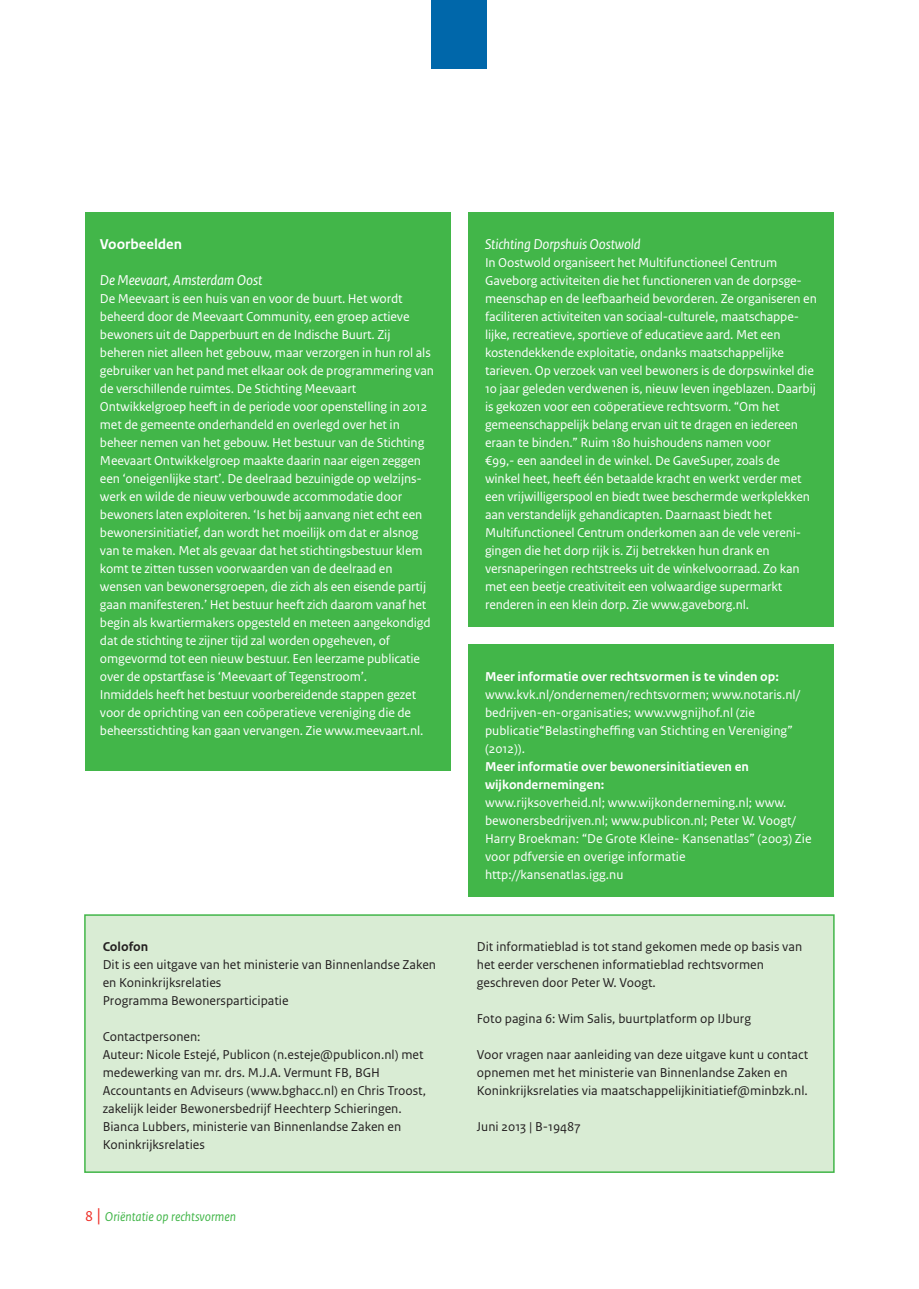
<style>
.page{position:relative;width:919px;height:1289px;background:#fff}
.page>*{position:absolute;margin:0;border:0;box-sizing:border-box;transform-origin:0 0}
._20_RO_Kader_Subkop{font:italic 15px "Rijksoverheid Sans Text";letter-spacing:-.01em;color:#fff}
._20_RO_Kader_Subkop-2{font:700 15px "Rijksoverheid Sans Text";color:#fff}
._21_RO_Kader_groen_B{font:13.5px/18px "Rijksoverheid Sans Text";letter-spacing:-.01em;color:#fff}
._21_RO_Kader_groen_B-2{font:13.5px/18px "Rijksoverheid Sans Text";color:#231f20}
._21_RO_Kader_groen_B-3{font:700 13.5px/18px "Rijksoverheid Sans Text";color:#fff}
.t1{font:italic 13.5px "Rijksoverheid Sans Text";color:#42b649}
._21_RO_Kader_groen_B-4{font:700 13.5px "Rijksoverheid Sans Text";color:#231f20}
.s1{font-style:normal;font-size:15px;color:#ee2a23}
.s2{font-size:19.5px;color:#ee2a23}
.s3{font-weight:700}
</style>
<div class="page">
<div style="left:85px;top:213px;width:366px;height:558px;background:#42b649"></div>
<div style="left:468px;top:213px;width:365px;height:414px;background:#42b649"></div>
<div style="left:468px;top:645px;width:365px;height:252px;background:#42b649"></div>
<div style="left:85px;top:915px;width:748px;height:257px;background:#d9ecd4"></div>
<div style="left:84px;top:914px;width:750px;height:258px;border:2px solid #42b649"></div>
<div style="left:432px;top:0;width:55px;height:68px;background:#0067aa"></div>
<p class="_20_RO_Kader_Subkop-2" style="left:100px;top:235px;width:84px">Voorbeelden</p>
<p class="_20_RO_Kader_Subkop" style="left:100px;top:271px;width:164px">De Meevaart, Amsterdam Oost</p>
<p class="_21_RO_Kader_groen_B" style="left:100px;top:289px;width:335px">De Meevaart is een huis van en voor de buurt. Het wordt beheerd door de Meevaart Community, een groep actieve bewoners uit de Dapperbuurt en de Indische Buurt. Zij beheren niet alleen het gebouw, maar verzorgen in hun rol als gebruiker van het pand met elkaar ook de programmering van de verschillende ruimtes. De Stichting Meevaart Ontwikkelgroep heeft in de periode voor openstelling in 2012 met de gemeente onderhandeld en overlegd over het in beheer nemen van het gebouw. Het bestuur van de Stichting Meevaart Ontwikkelgroep maakte daarin naar eigen zeggen een ‘oneigenlijke start’. De deelraad bezuinigde op welzijns&shy;werk en wilde de nieuw verbouwde accommodatie door bewoners laten exploiteren. ‘Is het bij aanvang niet echt een bewonersinitiatief, dan wordt het moeilijk om dat er alsnog van te maken. Met als gevaar dat het stichtingsbestuur klem komt te zitten tussen voorwaarden van de deelraad en wensen van bewonersgroepen, die zich als een eisende partij gaan manifesteren.’ Het bestuur heeft zich daarom vanaf het begin als kwartiermakers opgesteld en meteen aangekondigd dat de stichting te zijner tijd zal worden opgeheven, of omgevormd tot een nieuw bestuur. Een leerzame publicatie over de opstartfase is ‘Meevaart of Tegenstroom’.</p>
<p class="_21_RO_Kader_groen_B" style="left:100px;top:685px;width:325px">Inmiddels heeft het bestuur voorbereidende stappen gezet voor de oprichting van een coöperatieve vereniging die de beheersstichting kan gaan vervangen. Zie www.meevaart.nl.</p>
<p class="_21_RO_Kader_groen_B-4" style="left:103px;top:939px;width:47px">Colofon</p>
<p class="_21_RO_Kader_groen_B-2" style="left:103px;top:955px;width:335px">Dit is een uitgave van het ministerie van Binnenlandse Zaken en Koninkrijksrelaties<br>Programma Bewonersparticipatie</p>
<p class="_21_RO_Kader_groen_B-2" style="left:103px;top:1027px;width:99px">Contactpersonen:</p>
<p class="_21_RO_Kader_groen_B-2" style="left:103px;top:1045px;width:325px">Auteur: Nicole Estejé, Publicon (n.esteje@publicon.nl) met medewerking van mr. drs. M.J.A. Vermunt FB, BGH Accountants en Adviseurs (www.bghacc.nl) en Chris Troost, zakelijk leider Bewonersbedrijf Heechterp Schieringen.</p>
<p class="_21_RO_Kader_groen_B-2" style="left:103px;top:1117px;width:300px">Bianca Lubbers, ministerie van Binnenlandse Zaken en<br>Koninkrijksrelaties</p>
<p class="t1" style="left:85px;top:1209px;width:152px"><span class="s1">8</span> <span class="s2">|</span> Oriëntatie op rechtsvormen</p>
<p class="_20_RO_Kader_Subkop" style="left:485px;top:235px;width:157px">Stichting Dorpshuis Oostwold</p>
<p class="_21_RO_Kader_groen_B" style="left:485px;top:253px;width:333px">In Oostwold organiseert het Multifunctioneel Centrum Gaveborg activiteiten die het functioneren van de dorpsge&shy;meenschap en de leefbaarheid bevorderen. Ze organiseren en faciliteren activiteiten van sociaal-culturele, maatschappe&shy;lijke, recreatieve, sportieve of educatieve aard. Met een kostendekkende exploitatie, ondanks maatschappelijke tarieven. Op verzoek van veel bewoners is de dorpswinkel die 10 jaar geleden verdwenen is, nieuw leven ingeblazen. Daarbij is gekozen voor een coöperatieve rechtsvorm. “Om het gemeenschappelijk belang ervan uit te dragen en iedereen eraan te binden.” Ruim 180 huishoudens namen voor<br>€99,- een aandeel in de winkel. De GaveSuper, zoals de winkel heet, heeft één betaalde kracht en werkt verder met een vrijwilligerspool en biedt twee beschermde werkplekken aan verstandelijk gehandicapten. Daarnaast biedt het Multifunctioneel Centrum onderkomen aan de vele vereni&shy;gingen die het dorp rijk is. Zij betrekken hun drank en versnaperingen rechtstreeks uit de winkelvoorraad. Zo kan met een beetje creativiteit een volwaardige supermarkt renderen in een klein dorp. Zie www.gaveborg.nl.</p>
<p class="_21_RO_Kader_groen_B" style="left:485px;top:667px;width:316px"><span class="s3">Meer informatie over rechtsvormen is te vinden op: </span>www.kvk.nl/ondernemen/rechtsvormen; www.notaris.nl/ bedrijven-en-organisaties; www.vwgnijhof.nl (zie publicatie“Belastingheffing van Stichting en Vereniging” (2012)).</p>
<p class="_21_RO_Kader_groen_B-3" style="left:485px;top:757px;width:265px">Meer informatie over bewonersinitiatieven en wijkondernemingen:</p>
<p class="_21_RO_Kader_groen_B" style="left:485px;top:793px;width:328px">www.rijksoverheid.nl; www.wijkonderneming.nl; www. bewonersbedrijven.nl; www.publicon.nl; Peter W. Voogt/ Harry Broekman: “De Grote Kleine- Kansenatlas” (2003) Zie voor pdfversie en overige informatie</p>
<p class="_21_RO_Kader_groen_B" style="left:485px;top:865px;width:140px">http://kansenatlas.igg.nu</p>
<p class="_21_RO_Kader_groen_B-2" style="left:477px;top:937px;width:327px">Dit informatieblad is tot stand gekomen mede op basis van het eerder verschenen informatieblad rechtsvormen geschreven door Peter W. Voogt.</p>
<p class="_21_RO_Kader_groen_B-2" style="left:477px;top:1009px;width:276px">Foto pagina 6: Wim Salis, buurtplatform op IJburg</p>
<p class="_21_RO_Kader_groen_B-2" style="left:477px;top:1045px;width:333px">Voor vragen naar aanleiding van deze uitgave kunt u contact opnemen met het ministerie van Binnenlandse Zaken en<br>Koninkrijksrelaties via maatschappelijkinitiatief@minbzk.nl.</p>
<p class="_21_RO_Kader_groen_B-2" style="left:477px;top:1117px;width:105px">Juni 2013 | B-19487</p>
</div>
